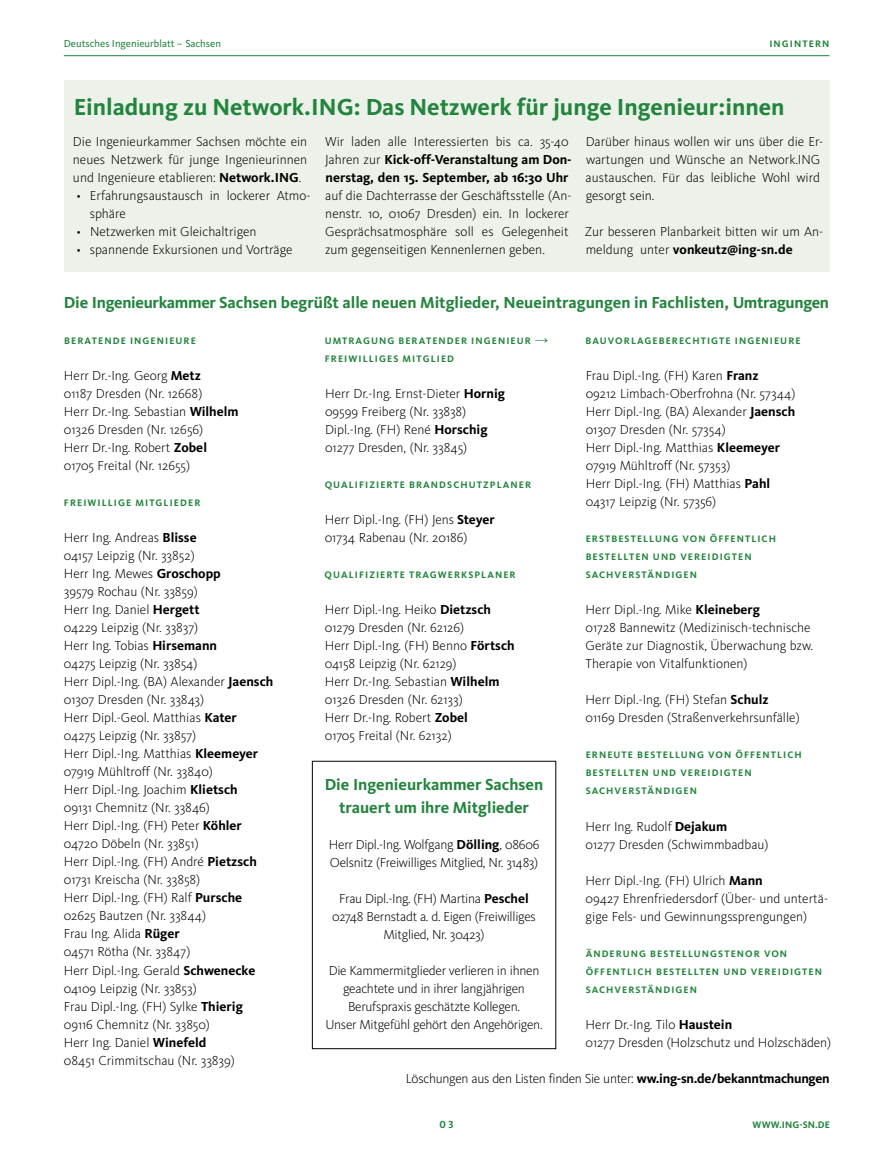
<style>
.page{position:relative;width:872px;height:1170px;background:#fff}
.page>*{position:absolute;margin:0;border:0;box-sizing:border-box;transform-origin:0 0}
.t1{font:700 24px "Kievit OT";color:#23843e}
.t2{font:700 16.5px/22.5px "Kievit OT";color:#23843e;text-align:center}
.t3{font:300 13.5px/18px "Kievit OT";color:#000}
.t4{font:300 13.5px/18px "Kievit OT";letter-spacing:-.02em;color:#000;text-align:center}
.t5{font:700 13.5px/18px "Kievit OT";color:#000}
.t6{font:10.5px "Kievit OT";color:#23843e}
.t7{font:700 10.5px "Kievit OT";color:#23843e}
.t8{font:700 9.75px/18px "Kievit OT";letter-spacing:.11em;color:#23843e}
.t9{font:700 9.75px "Kievit OT";letter-spacing:.01em;color:#23843e}
.s1{font-weight:700}
.s2{font-weight:300}
.s3{font-family:"Arial";font-size:13.5px}
</style>
<div class="page">
<hr style="left:64px;top:55px;width:765px;height:1px;background:#23843e">
<div style="left:64px;top:80px;width:765px;height:192px;background:#ecf2e9"></div>
<p class="t6" style="left:64px;top:38px;width:159px">Deutsches Ingenieurblatt – Sachsen</p>
<p class="t8" style="left:769px;top:35px;width:61px">INGINTERN</p>
<h1 class="t1" style="left:74px;top:92px;width:712px">Einladung zu Network.ING: Das Netzwerk für junge Ingenieur:innen</h1>
<p class="t3" style="left:73px;top:133px;width:236px">Die Ingenieurkammer Sachsen möchte ein</p>
<p class="t3" style="left:73px;top:151px;width:236px">neues Netzwerk für junge Ingenieurinnen</p>
<p class="t3" style="left:73px;top:169px;width:230px">und Ingenieure etablieren: <span class="s1">Network.ING</span>.</p>
<p class="t3" style="left:75px;top:187px;width:237px">∙ Erfahrungsaustausch in lockerer Atmo-</p>
<p class="t3" style="left:90px;top:205px;width:38px">sphäre</p>
<p class="t3" style="left:75px;top:223px;width:183px">∙ Netzwerken mit Gleichaltrigen</p>
<p class="t3" style="left:75px;top:241px;width:219px">∙ spannende Exkursionen und Vorträge</p>
<p class="t3" style="left:585px;top:133px;width:239px">Darüber hinaus wollen wir uns über die Er&shy;wartungen und Wünsche an Network.ING austauschen. Für das leibliche Wohl wird gesorgt sein.</p>
<p class="t3" style="left:585px;top:223px;width:240px">Zur besseren Planbarkeit bitten wir um An&shy;meldung unter <span class="s1">vonkeutz@ing-sn.de</span></p>
<p class="t5" style="left:325px;top:133px;width:248px"><span class="s2">Wir laden alle Interessierten bis ca. 35-40<br>Jahren zur</span> Kick-off-Veranstaltung am Don&shy;nerstag, den 15. September, ab 16:30 Uhr</p>
<p class="t3" style="left:325px;top:187px;width:248px">auf die Dachterrasse der Geschäftsstelle (An&shy;nenstr. 10, 01067 Dresden) ein. In lockerer Gesprächsatmosphäre soll es Gelegenheit zum gegenseitigen Kennenlernen geben.</p>
<p class="t2" style="left:64px;top:291px;width:767px">Die Ingenieurkammer Sachsen begrüßt alle neuen Mitglieder, Neueintragungen in Fachlisten, Umtragungen</p>
<p class="t8" style="left:64px;top:332px;width:133px">BERATENDE INGENIEURE</p>
<p class="t3" style="left:64px;top:367px;width:176px">Herr Dr.-Ing. Georg <span class="s1">Metz<br></span>01187 Dresden (Nr. 12668)<br>Herr Dr.-Ing. Sebastian <span class="s1">Wilhelm<br></span>01326 Dresden (Nr. 12656)<br>Herr Dr.-Ing. Robert <span class="s1">Zobel<br></span>01705 Freital (Nr. 12655)</p>
<p class="t8" style="left:64px;top:494px;width:138px">FREIWILLIGE MITGLIEDER</p>
<p class="t3" style="left:64px;top:529px;width:211px">Herr Ing. Andreas <span class="s1">Blisse<br></span>04157 Leipzig (Nr. 33852)<br>Herr Ing. Mewes <span class="s1">Groschopp<br></span>39579 Rochau (Nr. 33859)<br>Herr Ing. Daniel <span class="s1">Hergett<br></span>04229 Leipzig (Nr. 33837)<br>Herr Ing. Tobias <span class="s1">Hirsemann<br></span>04275 Leipzig (Nr. 33854)<br>Herr Dipl.-Ing. (BA) Alexander <span class="s1">Jaensch<br></span>01307 Dresden (Nr. 33843)<br>Herr Dipl.-Geol. Matthias <span class="s1">Kater<br></span>04275 Leipzig (Nr. 33857)<br>Herr Dipl.-Ing. Matthias <span class="s1">Kleemeyer<br></span>07919 Mühltroff (Nr. 33840)<br>Herr Dipl.-Ing. Joachim <span class="s1">Klietsch<br></span>09131 Chemnitz (Nr. 33846)<br>Herr Dipl.-Ing. (FH) Peter <span class="s1">Köhler<br></span>04720 Döbeln (Nr. 33851)<br>Herr Dipl.-Ing. (FH) André <span class="s1">Pietzsch<br></span>01731 Kreischa (Nr. 33858)<br>Herr Dipl.-Ing. (FH) Ralf <span class="s1">Pursche<br></span>02625 Bautzen (Nr. 33844)<br>Frau Ing. Alida <span class="s1">Rüger<br></span>04571 Rötha (Nr. 33847)<br>Herr Dipl.-Ing. Gerald <span class="s1">Schwenecke<br></span>04109 Leipzig (Nr. 33853)<br>Frau Dipl.-Ing. (FH) Sylke <span class="s1">Thierig<br></span>09116 Chemnitz (Nr. 33850)<br>Herr Ing. Daniel <span class="s1">Winefeld<br></span>08451 Crimmitschau (Nr. 33839)</p>
<p class="t8" style="left:325px;top:332px;width:225px">UMTRAGUNG BERATENDER INGENIEUR <span class="s3">→<br></span>FREIWILLIGES MITGLIED</p>
<p class="t3" style="left:325px;top:385px;width:181px">Herr Dr.-Ing. Ernst-Dieter <span class="s1">Hornig<br></span>09599 Freiberg (Nr. 33838)<br>Dipl.-Ing. (FH) René <span class="s1">Horschig<br></span>01277 Dresden, (Nr. 33845)</p>
<p class="t8" style="left:325px;top:476px;width:208px">QUALIFIZIERTE BRANDSCHUTZPLANER</p>
<p class="t3" style="left:325px;top:511px;width:171px">Herr Dipl.-Ing. (FH) Jens <span class="s1">Steyer<br></span>01734 Rabenau (Nr. 20186)</p>
<p class="t8" style="left:325px;top:566px;width:192px">QUALIFIZIERTE TRAGWERKSPLANER</p>
<p class="t3" style="left:325px;top:601px;width:191px">Herr Dipl.-Ing. Heiko <span class="s1">Dietzsch<br></span>01279 Dresden (Nr. 62126)<br>Herr Dipl.-Ing. (FH) Benno <span class="s1">Förtsch<br></span>04158 Leipzig (Nr. 62129)<br>Herr Dr.-Ing. Sebastian <span class="s1">Wilhelm<br></span>01326 Dresden (Nr. 62133)<br>Herr Dr.-Ing. Robert <span class="s1">Zobel<br></span>01705 Freital (Nr. 62132)</p>
<p class="t2" style="left:325px;top:773px;width:220px">Die Ingenieurkammer Sachsen trauert um ihre Mitglieder</p>
<p class="t4" style="left:329px;top:835px;width:212px;text-align:left">Herr Dipl.-Ing. Wolfgang <span class="s1">Dölling</span>, 08606<br>Oelsnitz (Freiwilliges Mitglied, Nr. 31483)</p>
<p class="t4" style="left:332px;top:889px;width:205px">Frau Dipl.-Ing. (FH) Martina <span class="s1">Peschel<br></span>02748 Bernstadt a. d. Eigen (Freiwilliges<br>Mitglied, Nr. 30423)</p>
<p class="t4" style="left:325px;top:961px;width:218px">Die Kammermitglieder verlieren in ihnen geachtete und in ihrer langjährigen Berufspraxis geschätzte Kollegen.<br>Unser Mitgefühl gehört den Angehörigen.</p>
<p class="t8" style="left:585px;top:332px;width:217px">BAUVORLAGEBERECHTIGTE INGENIEURE</p>
<p class="t3" style="left:585px;top:367px;width:211px">Frau Dipl.-Ing. (FH) Karen <span class="s1">Franz<br></span>09212 Limbach-Oberfrohna (Nr. 57344)<br>Herr Dipl.-Ing. (BA) Alexander <span class="s1">Jaensch </span>01307 Dresden (Nr. 57354)<br>Herr Dipl.-Ing. Matthias <span class="s1">Kleemeyer </span>07919 Mühltroff (Nr. 57353)<br>Herr Dipl.-Ing. (FH) Matthias <span class="s1">Pahl </span>04317 Leipzig (Nr. 57356)</p>
<p class="t8" style="left:585px;top:530px;width:192px">ERSTBESTELLUNG VON ÖFFENTLICH<br>BESTELLTEN UND VEREIDIGTEN<br>SACHVERSTÄNDIGEN</p>
<p class="t3" style="left:585px;top:601px;width:229px">Herr Dipl.-Ing. Mike <span class="s1">Kleineberg<br></span>01728 Bannewitz (Medizinisch-technische Geräte zur Diagnostik, Überwachung bzw.<br>Therapie von Vitalfunktionen)</p>
<p class="t3" style="left:585px;top:691px;width:216px">Herr Dipl.-Ing. (FH) Stefan <span class="s1">Schulz<br></span>01169 Dresden (Straßenverkehrsunfälle)</p>
<p class="t8" style="left:585px;top:746px;width:218px">ERNEUTE BESTELLUNG VON ÖFFENTLICH<br>BESTELLTEN UND VEREIDIGTEN<br>SACHVERSTÄNDIGEN</p>
<p class="t3" style="left:585px;top:817px;width:184px">Herr Ing. Rudolf <span class="s1">Dejakum<br></span>01277 Dresden (Schwimmbadbau)</p>
<p class="t3" style="left:585px;top:871px;width:244px">Herr Dipl.-Ing. (FH) Ulrich <span class="s1">Mann<br></span>09427 Ehrenfriedersdorf (Über- und untertä&shy;gige Fels- und Gewinnungssprengungen)</p>
<p class="t8" style="left:585px;top:944px;width:238px">ÄNDERUNG BESTELLUNGSTENOR VON<br>ÖFFENTLICH BESTELLTEN UND VEREIDIGTEN<br>SACHVERSTÄNDIGEN</p>
<p class="t3" style="left:585px;top:1015px;width:247px">Herr Dr.-Ing. Tilo <span class="s1">Haustein<br></span>01277 Dresden (Holzschutz und Holzschäden)</p>
<p class="t4" style="left:406px;top:1069px;width:425px">Löschungen aus den Listen finden Sie unter: <span class="s1">ww.ing-sn.de/bekanntmachungen</span></p>
<p class="t7" style="left:439px;top:1117px;width:16px">03</p>
<p class="t9" style="left:752px;top:1118px;width:79px">WWW.ING-SN.DE</p>
</div>
